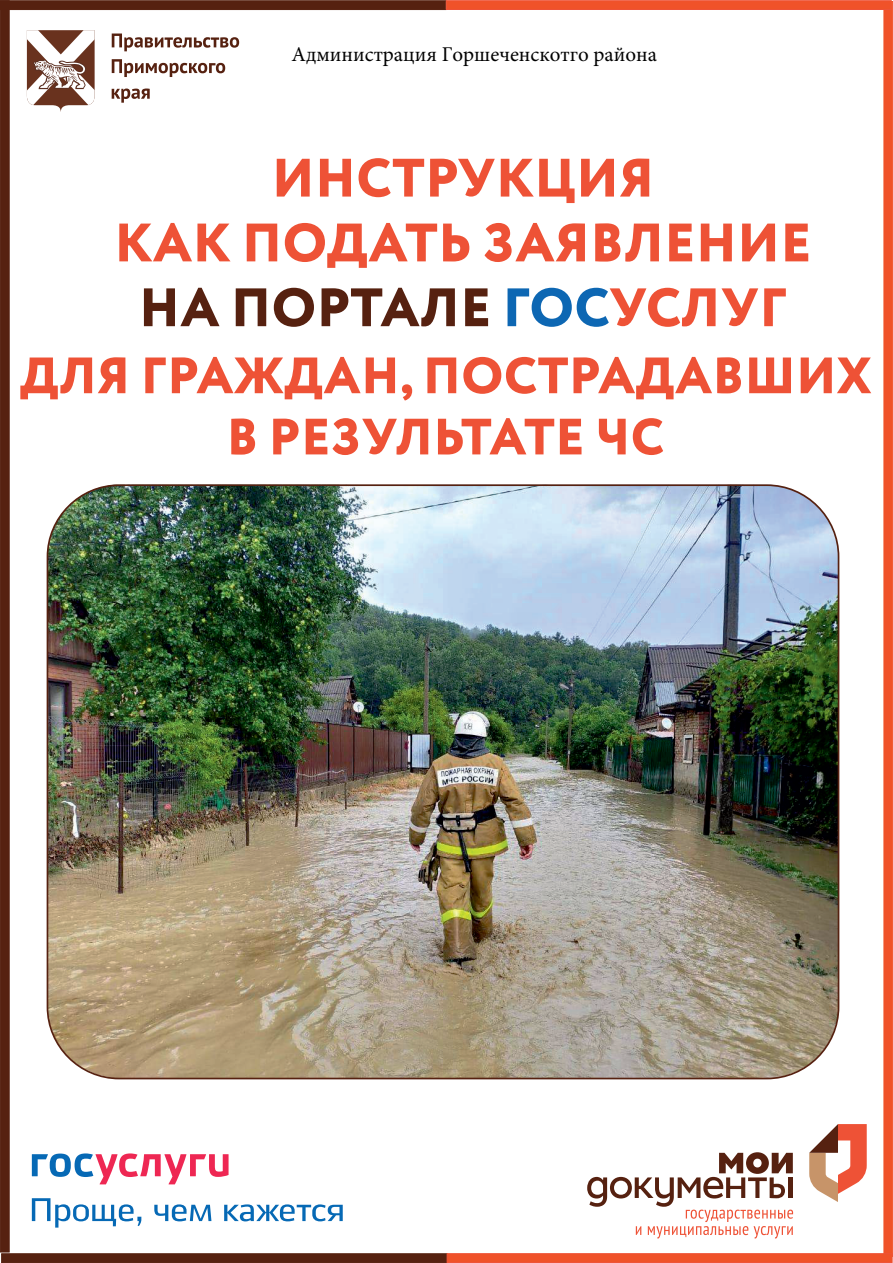
<style>
.page{position:relative;width:893px;height:1263px;background:#fff}
.page>*{position:absolute;margin:0;border:0;box-sizing:border-box;transform-origin:0 0}
.t1{font:800 54px/64.8px "Circe MD";letter-spacing:.01em;color:#ee5236;text-align:center}
.t2{font:800 51px/61.2px "Circe MD";letter-spacing:.01em;color:#ee5236;text-align:center}
.t3{font:21px "Minion Pro";color:#000}
.s1{color:#562110}
.s2{color:#0d67b3}
</style>
<div class="page">
<div style="left:884px;top:1px;width:9px;height:1255px;background:#f05229;border:1px solid #f05229"></div>
<div style="left:0;top:1px;width:9px;height:1251px;background:#562110"></div>
<div style="left:0;top:0;width:446px;height:10px;background:#562110;border:1px solid #562110"></div>
<div style="left:446px;top:0;width:446px;height:10px;background:#f05229;border:1px solid #ee5236"></div>
<div style="left:1px;top:1253px;width:447px;height:10px;background:#562110;border:1px solid #562110"></div>
<div style="left:447px;top:1253px;width:445px;height:10px;background:#f05229;border:1px solid #ee5236"></div>
<svg style="left:32px;top:1198px;width:109px;height:29px"></svg>
<svg style="left:154px;top:1204px;width:57px;height:17px"></svg>
<svg style="left:224px;top:1204px;width:119px;height:17px"></svg>
<svg style="left:32px;top:1153px;width:197px;height:31px"></svg>
<svg style="left:809px;top:1124px;width:58px;height:78px"></svg>
<svg style="left:587px;top:1152px;width:206px;height:86px"></svg>
<svg style="left:27px;top:30px;width:68px;height:82px"></svg>
<svg style="left:112px;top:34px;width:127px;height:69px"></svg>
<img style="left:47px;top:487px;width:791px;height:591px">
<p class="t3" style="left:292px;top:40px;width:367px">Администрация Горшеченскотго района</p>
<p class="t1" style="left:114px;top:149px;width:698px">ИНСТРУКЦИЯ<br>КАК ПОДАТЬ ЗАЯВЛЕНИЕ<br><span class="s1">НА ПОРТАЛЕ</span> <span class="s2">ГОС</span>УСЛУГ</p>
<p class="t2" style="left:20px;top:349px;width:853px">ДЛЯ ГРАЖДАН, ПОСТРАДАВШИХ<br>В РЕЗУЛЬТАТЕ ЧС</p>
</div>
